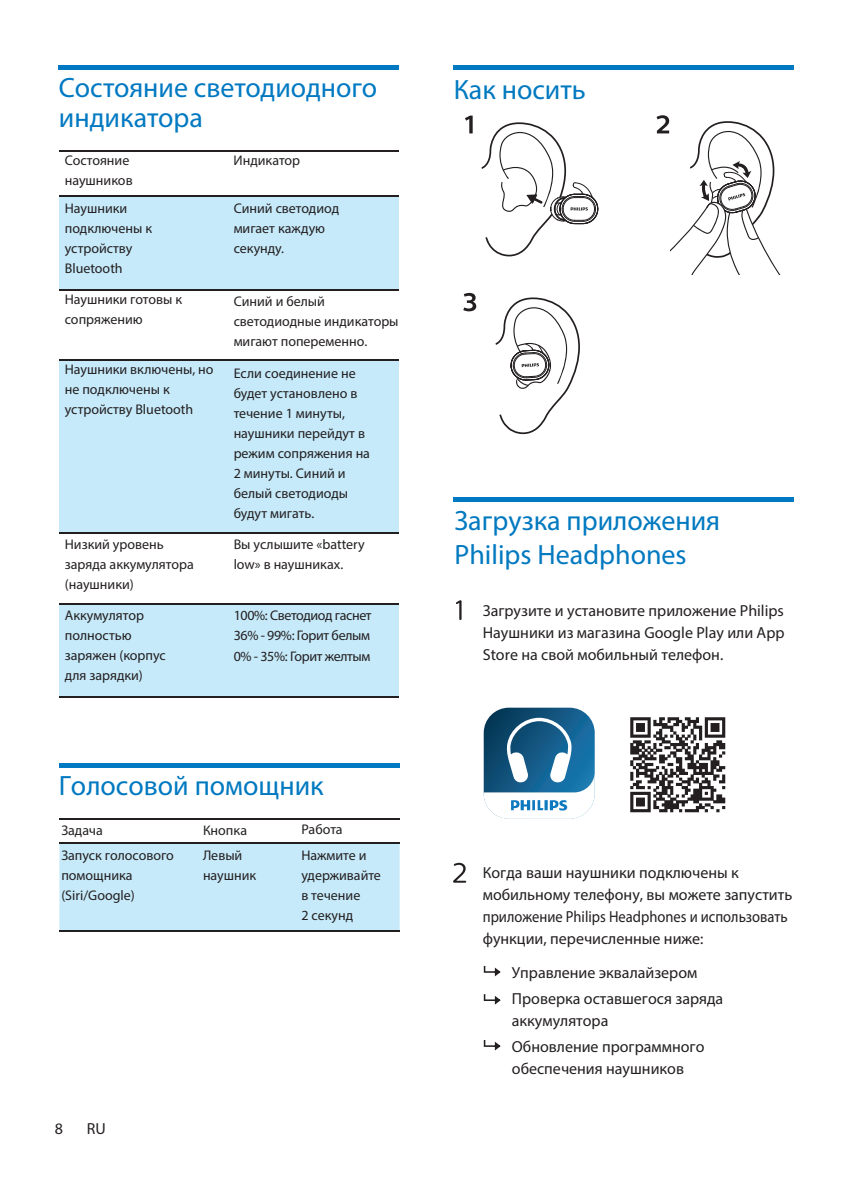
<style>
.page{position:relative;width:842px;height:1191px;background:#fff}
.page>*{position:absolute;margin:0;border:0;box-sizing:border-box;transform-origin:0 0}
.t1{font:28px/33.6px "Myriad Pro";color:#0079c0}
.t2{font:28px "Myriad Pro";color:#0079c2}
.t3{font:16px/22px "Myriad Pro";color:#231f20}
.t4{font:14px/20px "Myriad Pro";color:#231f20}
</style>
<div class="page">
<hr style="left:453px;top:66px;width:340px;height:4px;background:#0079c0">
<svg style="left:465px;top:116px;width:8px;height:17px"></svg>
<svg style="left:463px;top:293px;width:13px;height:18px"></svg>
<svg style="left:656px;top:115px;width:124px;height:160px"></svg>
<svg style="left:481px;top:122px;width:118px;height:134px"></svg>
<svg style="left:495px;top:297px;width:85px;height:137px"></svg>
<div style="left:223px;top:604px;width:176px;height:92px;background:#c6eafa"></div>
<div style="left:59px;top:604px;width:164px;height:92px;background:#c6eafa"></div>
<hr style="left:59px;top:66px;width:340px;height:4px;background:#0079c2">
<div style="left:223px;top:360px;width:176px;height:173px;background:#c6eafa"></div>
<div style="left:59px;top:360px;width:164px;height:173px;background:#c6eafa"></div>
<div style="left:223px;top:196px;width:176px;height:94px;background:#c6eafa"></div>
<div style="left:59px;top:196px;width:164px;height:94px;background:#c6eafa"></div>
<hr style="left:59px;top:150px;width:164px;height:1px;background:#231f20">
<hr style="left:223px;top:150px;width:176px;height:1px;background:#231f20">
<hr style="left:59px;top:196px;width:164px;height:1px;background:#231f20">
<hr style="left:223px;top:196px;width:176px;height:1px;background:#231f20">
<hr style="left:59px;top:289px;width:164px;height:1px;background:#231f20">
<hr style="left:223px;top:289px;width:176px;height:1px;background:#231f20">
<hr style="left:59px;top:360px;width:164px;height:1px;background:#231f20">
<hr style="left:223px;top:360px;width:176px;height:1px;background:#231f20">
<hr style="left:59px;top:532px;width:164px;height:1px;background:#231f20">
<hr style="left:223px;top:532px;width:176px;height:1px;background:#231f20">
<hr style="left:59px;top:604px;width:164px;height:1px;background:#231f20">
<hr style="left:223px;top:604px;width:176px;height:1px;background:#231f20">
<hr style="left:59px;top:696px;width:164px;height:1px;background:#231f20">
<hr style="left:223px;top:696px;width:176px;height:1px;background:#231f20">
<svg style="left:484px;top:965px;width:17px;height:11px"></svg>
<svg style="left:484px;top:994px;width:17px;height:10px"></svg>
<svg style="left:484px;top:1040px;width:17px;height:10px"></svg>
<hr style="left:454px;top:498px;width:340px;height:4px;background:#0079c2">
<svg style="left:456px;top:600px;width:5px;height:20px"></svg>
<svg style="left:453px;top:862px;width:13px;height:20px"></svg>
<svg style="left:483px;top:707px;width:112px;height:111px"></svg>
<img style="left:630px;top:717px;width:96px;height:96px">
<hr style="left:59px;top:763px;width:340px;height:4px;background:#0079c2">
<div style="left:59px;top:843px;width:341px;height:88px;background:#c6eafa"></div>
<hr style="left:59px;top:818px;width:134px;height:1px;background:#231f20">
<hr style="left:193px;top:818px;width:97px;height:1px;background:#231f20">
<hr style="left:290px;top:818px;width:110px;height:1px;background:#231f20">
<hr style="left:59px;top:842px;width:134px;height:1px;background:#231f20">
<hr style="left:193px;top:842px;width:97px;height:1px;background:#231f20">
<hr style="left:290px;top:842px;width:110px;height:1px;background:#231f20">
<hr style="left:59px;top:931px;width:134px;height:1px;background:#231f20">
<hr style="left:193px;top:931px;width:97px;height:1px;background:#231f20">
<hr style="left:290px;top:931px;width:110px;height:1px;background:#231f20">
<h1 class="t2" style="left:59px;top:71px;width:320px">Состояние светодиодного</h1>
<h1 class="t1" style="left:454px;top:72px;width:134px">Как носить</h1>
<h1 class="t2" style="left:59px;top:101px;width:145px">индикатора</h1>
<p class="t4" style="left:65px;top:150px;width:69px">Состояние наушников</p>
<p class="t4" style="left:233px;top:150px;width:68px">Индикатор</p>
<p class="t4" style="left:65px;top:198px;width:89px">Наушники подключены к устройству<br>Bluetooth</p>
<p class="t4" style="left:65px;top:289px;width:119px">Наушники готовы к сопряжению</p>
<p class="t4" style="left:65px;top:359px;width:150px">Наушники включены, но не подключены к устройству Bluetooth</p>
<p class="t4" style="left:234px;top:198px;width:107px">Синий светодиод мигает каждую секунду.</p>
<p class="t4" style="left:234px;top:291px;width:166px">Синий и белый светодиодные индикаторы мигают попеременно.</p>
<p class="t4" style="left:234px;top:363px;width:138px">Если соединение не будет установлено в течение 1 минуты, наушники перейдут в режим сопряжения на<br>2 минуты. Синий и белый светодиоды будут мигать.</p>
<p class="t4" style="left:65px;top:534px;width:130px">Низкий уровень заряда аккумулятора (наушники)</p>
<p class="t4" style="left:234px;top:534px;width:133px">Вы услышите «battery low» в наушниках.</p>
<p class="t4" style="left:65px;top:605px;width:103px">Аккумулятор полностью заряжен (корпус для зарядки)</p>
<p class="t4" style="left:234px;top:605px;width:140px;text-align:justify">100%: Светодиод гаснет 36% - 99%: Горит белым 0% - 35%: Горит желтым</p>
<h1 class="t1" style="left:59px;top:768px;width:266px">Голосовой помощник</h1>
<p class="t4" style="left:61px;top:819px;width:43px">Задача</p>
<p class="t4" style="left:203px;top:820px;width:46px">Кнопка</p>
<p class="t4" style="left:301px;top:819px;width:43px">Работа</p>
<p class="t4" style="left:203px;top:844px;width:55px">Левый наушник</p>
<p class="t4" style="left:61px;top:844px;width:114px">Запуск голосового помощника (Siri/Google)</p>
<p class="t4" style="left:301px;top:844px;width:81px">Нажмите и удерживайте в течение<br>2 секунд</p>
<p class="t3" style="left:55px;top:1117px;width:10px">8</p>
<p class="t3" style="left:87px;top:1117px;width:20px">RU</p>
<h1 class="t1" style="left:454px;top:503px;width:267px">Загрузка приложения<br>Philips Headphones</h1>
<p class="t3" style="left:483px;top:599px;width:303px;text-align:justify">Загрузите и установите приложение Philips Наушники из магазина Google Play или App Store на свой мобильный телефон.</p>
<p class="t3" style="left:483px;top:861px;width:311px">Когда ваши наушники подключены к мобильному телефону, вы можете запустить приложение Philips Headphones и использовать функции, перечисленные ниже:</p>
<p class="t3" style="left:512px;top:959px;width:213px;line-height:26px">Управление эквалайзером<br>Проверка оставшегося заряда</p>
<p class="t3" style="left:512px;top:1007px;width:194px;line-height:26px">аккумулятора<br>Обновление программного</p>
<p class="t3" style="left:512px;top:1057px;width:174px">обеспечения наушников</p>
</div>
